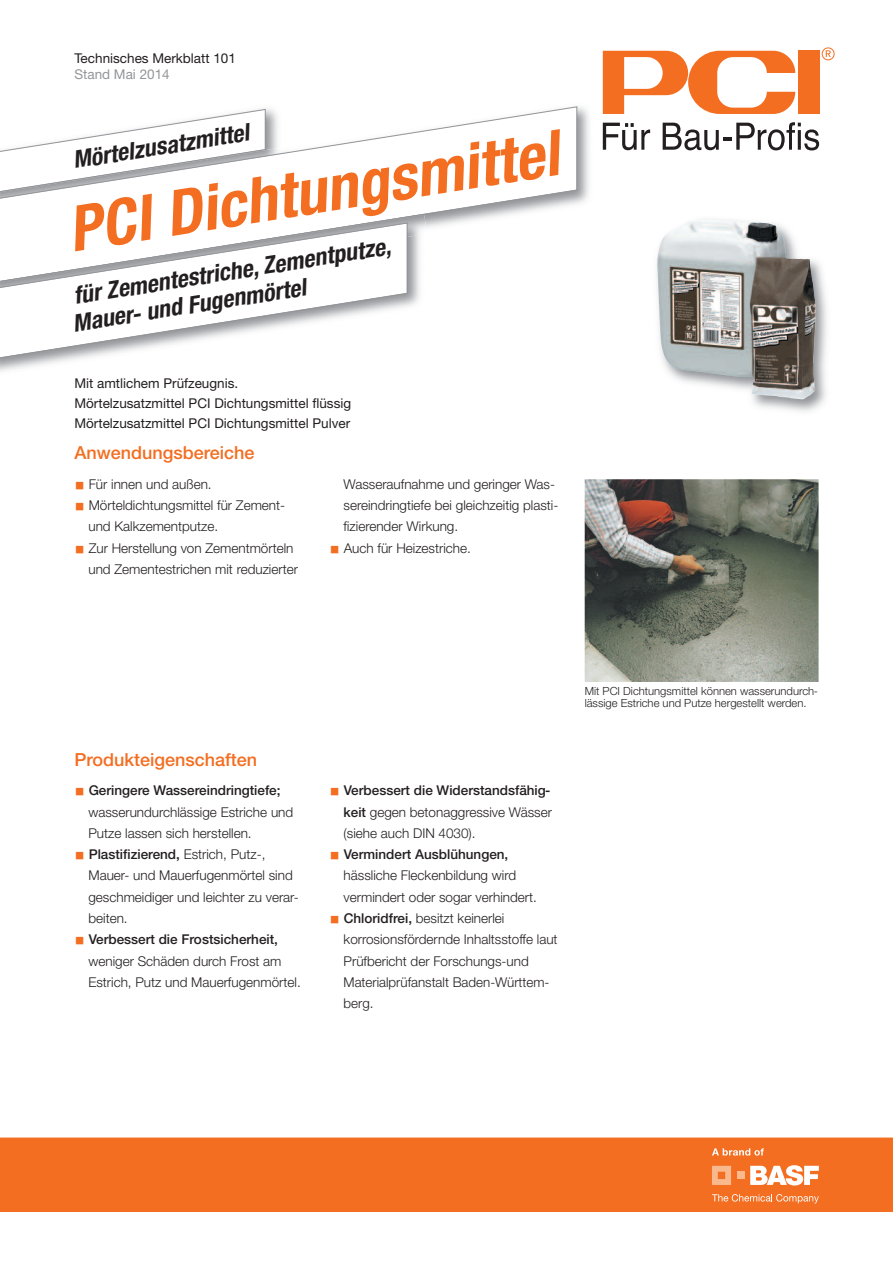
<style>
.page{position:relative;width:893px;height:1263px;background:#fff}
.page>*{position:absolute;margin:0;border:0;box-sizing:border-box;transform-origin:0 0}
.t1{font:italic 700 condensed 63px "Helvetica Neue LT Pro";color:#f36e21}
.t2{font:italic 700 condensed 24px/27px "Helvetica Neue LT Pro";color:#231f20}
.t3{font:500 18px "Helvetica Neue LT Pro";color:#f36e21}
.t4{font:300 13.5px/21.3px "Helvetica Neue LT Pro";color:#231f20}
.t5{font:13.5px/20px "Helvetica Neue LT Pro";color:#231f20}
.t6{font:13.5px "Helvetica Neue LT Pro";color:#939598}
.t7{font:300 11.25px/12px "Helvetica Neue LT Pro";color:#231f20}
.s1{font-family:"Li Gothic Med";font-weight:400;font-size:10.5px;color:#f36e21}
.s2{font-weight:500}
</style>
<div class="page">
<div style="left:798px;top:51px;width:21px;height:63px;background:#f36e21"></div>
<svg style="left:603px;top:51px;width:192px;height:63px"></svg>
<svg style="left:611px;top:123px;width:39px;height:27px"></svg>
<svg style="left:663px;top:122px;width:156px;height:28px"></svg>
<svg style="left:822px;top:47px;width:13px;height:13px"></svg>
<img style="left:578px;top:99px;width:33px;height:105px">
<img style="left:591px;top:98px;width:16px;height:85px">
<svg style="left:1px;top:106px;width:577px;height:122px"></svg>
<img style="left:656px;top:218px;width:171px;height:194px">
<img style="left:777px;top:228px;width:39px;height:120px">
<div style="left:0;top:1137px;width:893px;height:75px;background:#f36e21"></div>
<svg style="left:712px;top:1194px;width:107px;height:9px"></svg>
<svg style="left:750px;top:1165px;width:69px;height:20px"></svg>
<svg style="left:712px;top:1166px;width:19px;height:19px"></svg>
<div style="left:737px;top:1172px;width:7px;height:7px;background:#fab98c"></div>
<svg style="left:712px;top:1148px;width:52px;height:7px"></svg>
<img style="left:1px;top:214px;width:423px;height:69px">
<svg style="left:1px;top:222px;width:407px;height:139px"></svg>
<img style="left:585px;top:479px;width:234px;height:203px">
<p class="t5" style="left:74px;top:49px;width:163px">Technisches Merkblatt 101</p>
<p class="t6" style="left:74px;top:69px;width:97px">Stand Mai 2014</p>
<h2 class="t2" style="left:71px;top:149px;width:180px;rotate:-9deg">Mörtelzusatzmittel</h2>
<h1 class="t1" style="left:65px;top:207px;width:497px;rotate:-9deg">PCI Dichtungsmittel</h1>
<h2 class="t2" style="left:67px;top:285px;width:327px;rotate:-9deg">für Zementestriche, Zementputze,<br>Mauer- und Fugenmörtel</h2>
<p class="t5" style="left:74px;top:375px;width:278px">Mit amtlichem Prüfzeugnis.<br>Mörtelzusatzmittel PCI Dichtungsmittel flüssig<br>Mörtelzusatzmittel PCI Dichtungsmittel Pulver</p>
<h3 class="t3" style="left:74px;top:446px;width:182px">Anwendungsbereiche</h3>
<p class="t4" style="left:74px;top:475px;width:139px"><span class="s1">■</span> Für innen und außen.</p>
<p class="t4" style="left:88px;top:496px;width:198px;text-indent:-14px"><span class="s1">■</span> Mörteldichtungsmittel für Zement&shy;und Kalkzementputze.</p>
<p class="t4" style="left:88px;top:538px;width:211px;text-indent:-14px"><span class="s1">■</span> Zur Herstellung von Zementmörteln und Zementestrichen mit reduzierter</p>
<p class="t4" style="left:344px;top:475px;width:216px">Wasseraufnahme und geringer Was&shy;sereindringtiefe bei gleichzeitig plasti&shy;fizierender Wirkung.</p>
<p class="t4" style="left:330px;top:538px;width:143px"><span class="s1">■</span> Auch für Heizestriche.</p>
<h3 class="t3" style="left:74px;top:753px;width:184px">Produkteigenschaften</h3>
<p class="t4" style="left:88px;top:781px;width:206px;text-indent:-14px"><span class="s1">■</span> <span class="s2">Geringere Wassereindringtiefe; </span>wasserundurchlässige Estriche und<br>Putze lassen sich herstellen.</p>
<p class="t4" style="left:88px;top:845px;width:212px;text-indent:-14px"><span class="s1">■</span> <span class="s2">Plastifizierend,</span> Estrich, Putz-,<br>Mauer- und Mauerfugenmörtel sind geschmeidiger und leichter zu verar&shy;beiten.</p>
<p class="t4" style="left:88px;top:930px;width:214px;text-indent:-14px"><span class="s1">■</span> <span class="s2">Verbessert die Frostsicherheit, </span>weniger Schäden durch Frost am<br>Estrich, Putz und Mauerfugenmörtel.</p>
<p class="t7" style="left:585px;top:686px;width:235px">Mit PCI Dichtungsmittel können wasserundurch&shy;lässige Estriche und Putze hergestellt werden.</p>
<p class="t4" style="left:344px;top:781px;width:210px;text-align:justify;text-indent:-14px"><span class="s1">■</span> <span class="s2">Verbessert die Widerstandsfähig&shy;keit</span> gegen betonaggressive Wässer (siehe auch DIN 4030).</p>
<p class="t4" style="left:344px;top:845px;width:195px;text-indent:-14px"><span class="s1">■</span> <span class="s2">Vermindert Ausblühungen, </span>hässliche Fleckenbildung wird vermindert oder sogar verhindert.</p>
<p class="t4" style="left:344px;top:909px;width:216px;text-indent:-14px"><span class="s1">■</span> <span class="s2">Chloridfrei,</span> besitzt keinerlei korrosionsfördernde Inhaltsstoffe laut<br>Prüfbericht der Forschungs-und<br>Materialprüfanstalt Baden-Württem&shy;berg.</p>
</div>
